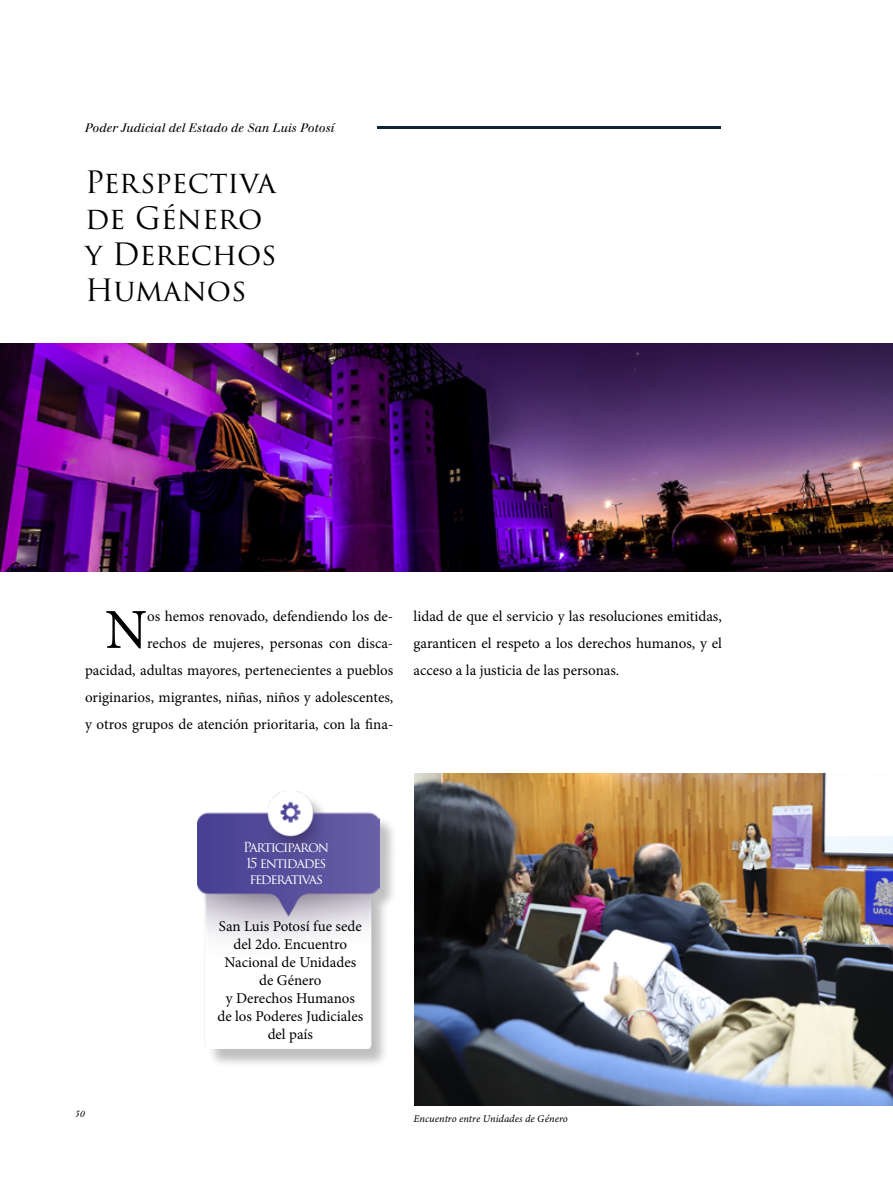
<style>
.page{position:relative;width:893px;height:1191px;background:#fff}
.page>*{position:absolute;margin:0;border:0;box-sizing:border-box;transform-origin:0 0}
.t1{font:56.55px "Minion Pro";color:#000}
.t2{font:30px/36px "Trajan Pro 3";letter-spacing:-.005em;color:#000}
.t3{font:15px/27px "Minion Pro";color:#000;text-align:right}
.t4{font:13.5px/16.2px "Trajan Pro 3";letter-spacing:-.095em;color:#fff}
.t5{font:italic 12px "Justus";color:#000}
.t6{font:italic 10.35px "Minion Variable Concept";color:#000}
.t7{font:italic 9px "Justus";color:#000}
</style>
<div class="page">
<hr style="left:377px;top:126px;width:344px;height:2px;background:#0c2536">
<img style="left:415px;top:773px;width:478px;height:333px">
<img style="left:0;top:343px;width:893px;height:228px">
<div style="left:199px;top:793px;width:198px;height:275px;background:#000;opacity:.25"></div>
<img style="left:197px;top:791px;width:182px;height:257px">
<p class="t5" style="left:85px;top:120px;width:251px">Poder Judicial del Estado de San Luis Potosí</p>
<h2 class="t2" style="left:85px;top:165px;width:193px">Perspectiva de Género y Derechos<br>Humanos</h2>
<p class="t3" style="left:85px;top:602px;width:310px">os hemos renovado, defendiendo los de-<br>rechos de mujeres, personas con disca-<br>pacidad, adultas mayores, pertenecientes a pueblos originarios, migrantes, niñas, niños y adolescentes, y otros grupos de atención prioritaria, con la fina-</p>
<p class="t3" style="left:414px;top:602px;width:310px;text-align:justify">lidad de que el servicio y las resoluciones emitidas, garanticen el respeto a los derechos humanos, y el acceso a la justicia de las personas.</p>
<h1 class="t1" style="left:105px;top:592px;width:44px">N</h1>
<p class="t7" style="left:75px;top:1108px;width:12px">50</p>
<p class="t4" style="left:243px;top:839px;width:88px">Participaron<br>15 entidades federativas</p>
<p class="t3" style="left:217px;top:917px;width:147px;line-height:18px;text-align:center">San Luis Potosí fue sede del 2do. Encuentro<br>Nacional de Unidades de Género<br>y Derechos Humanos de los Poderes Judiciales del país</p>
<p class="t6" style="left:414px;top:1111px;width:156px">Encuentro entre Unidades de Género</p>
</div>
